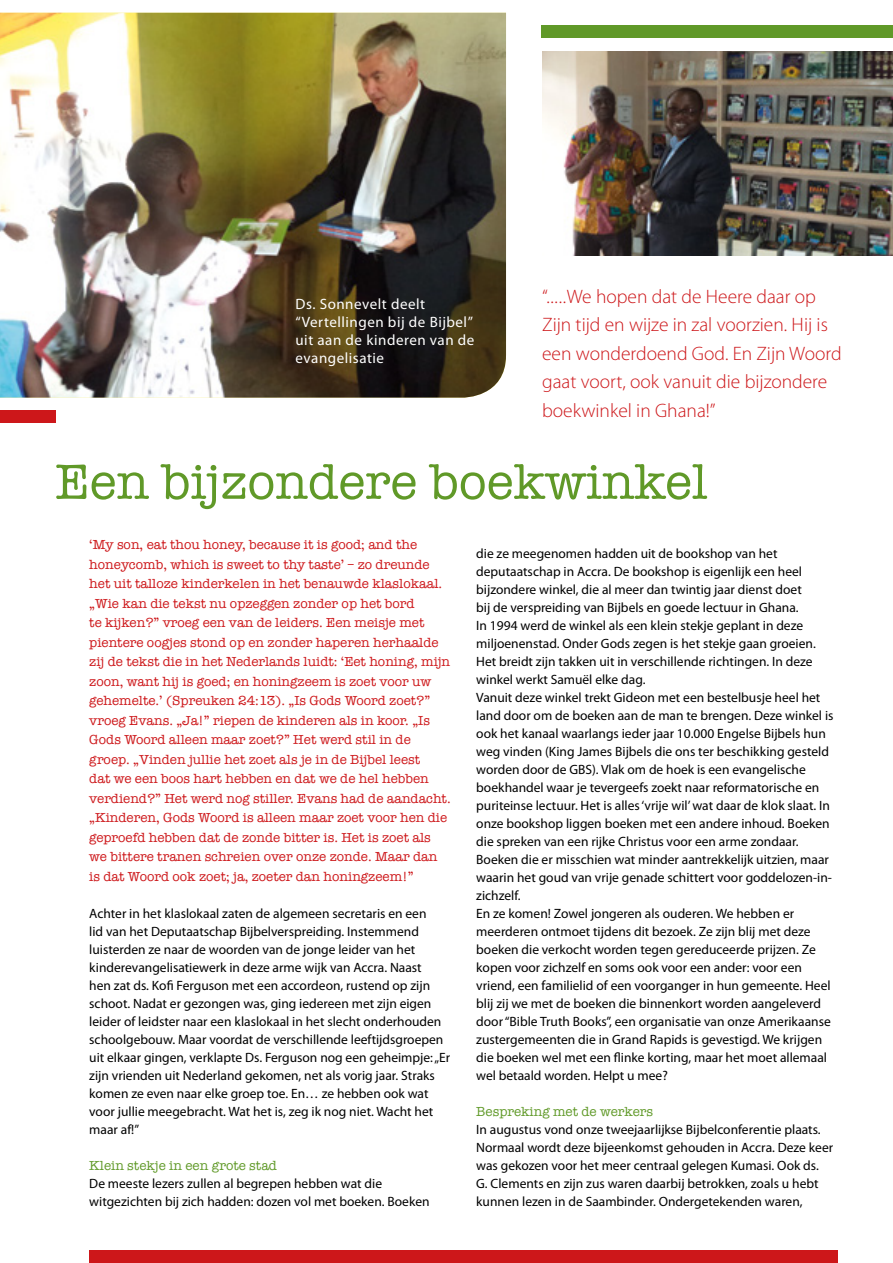
<style>
.page{position:relative;width:893px;height:1263px;background:#fff}
.page>*{position:absolute;margin:0;border:0;box-sizing:border-box;transform-origin:0 0}
.t1{font:51px "American Typewriter";color:#609928}
.t2{font:300 19.5px/28.5px "Myriad Pro";color:#cd171a}
.t3{font:15px/18px "Myriad Pro";letter-spacing:.035em;color:#fff}
.t4{font:13.5px/18px "Myriad Pro";color:#000}
.t5{font:13.5px/19.5px "American Typewriter";color:#cd171a}
.t6{font:13.5px "American Typewriter";color:#609928}
</style>
<div class="page">
<div style="left:0;top:410px;width:55px;height:13px;background:#cd171a"></div>
<img style="left:0;top:13px;width:506px;height:385px">
<img style="left:542px;top:51px;width:351px;height:204px">
<div style="left:542px;top:26px;width:351px;height:12px;background:#609928"></div>
<div style="left:89px;top:1250px;width:749px;height:13px;background:#cd171a"></div>
<p class="t3" style="left:296px;top:295px;width:180px">Ds. Sonnevelt deelt “Vertellingen bij de Bijbel” uit aan de kinderen van de evangelisatie</p>
<h2 class="t2" style="left:542px;top:282px;width:301px">“.....We hopen dat de Heere daar op Zijn tijd en wijze in zal voorzien. Hij is een wonderdoend God. En Zijn Woord gaat voort, ook vanuit die bijzondere boekwinkel in Ghana!”</h2>
<h1 class="t1" style="left:55px;top:443px;width:654px">Een bijzondere boekwinkel</h1>
<p class="t5" style="left:89px;top:534px;width:363px">‘My son, eat thou honey, because it is good; and the honeycomb, which is sweet to thy taste’ – zo dreunde het uit talloze kinderkelen in het benauwde klaslokaal. „Wie kan die tekst nu opzeggen zonder op het bord<br>te kijken?” vroeg een van de leiders. Een meisje met pientere oogjes stond op en zonder haperen herhaalde zij de tekst die in het Nederlands luidt: ‘Eet honing, mijn zoon, want hij is goed; en honingzeem is zoet voor uw gehemelte.’ (Spreuken 24:13). „Is Gods Woord zoet?” vroeg Evans. „Ja!” riepen de kinderen als in koor. „Is Gods Woord alleen maar zoet?” Het werd stil in de groep. „Vinden jullie het zoet als je in de Bijbel leest<br>dat we een boos hart hebben en dat we de hel hebben verdiend?” Het werd nog stiller. Evans had de aandacht. „Kinderen, Gods Woord is alleen maar zoet voor hen die geproefd hebben dat de zonde bitter is. Het is zoet als we bittere tranen schreien over onze zonde. Maar dan is dat Woord ook zoet; ja, zoeter dan honingzeem!”</p>
<p class="t4" style="left:89px;top:905px;width:362px">Achter in het klaslokaal zaten de algemeen secretaris en een<br>lid van het Deputaatschap Bijbelverspreiding. Instemmend luisterden ze naar de woorden van de jonge leider van het kinderevangelisatiewerk in deze arme wijk van Accra. Naast<br>hen zat ds. Kofi Ferguson met een accordeon, rustend op zijn schoot. Nadat er gezongen was, ging iedereen met zijn eigen leider of leidster naar een klaslokaal in het slecht onderhouden schoolgebouw. Maar voordat de verschillende leeftijdsgroepen uit elkaar gingen, verklapte Ds. Ferguson nog een geheimpje: „Er zijn vrienden uit Nederland gekomen, net als vorig jaar. Straks komen ze even naar elke groep toe. En… ze hebben ook wat voor jullie meegebracht. Wat het is, zeg ik nog niet. Wacht het maar af!”</p>
<p class="t6" style="left:89px;top:1155px;width:189px">Klein stekje in een grote stad</p>
<p class="t4" style="left:89px;top:1175px;width:342px">De meeste lezers zullen al begrepen hebben wat die witgezichten bij zich hadden: dozen vol met boeken. Boeken</p>
<p class="t4" style="left:476px;top:545px;width:359px">die ze meegenomen hadden uit de bookshop van het deputaatschap in Accra. De bookshop is eigenlijk een heel bijzondere winkel, die al meer dan twintig jaar dienst doet<br>bij de verspreiding van Bijbels en goede lectuur in Ghana.<br>In 1994 werd de winkel als een klein stekje geplant in deze miljoenenstad. Onder Gods zegen is het stekje gaan groeien.<br>Het breidt zijn takken uit in verschillende richtingen. In deze winkel werkt Samuël elke dag.<br>Vanuit deze winkel trekt Gideon met een bestelbusje heel het land door om de boeken aan de man te brengen. Deze winkel is ook het kanaal waarlangs ieder jaar 10.000 Engelse Bijbels hun weg vinden (King James Bijbels die ons ter beschikking gesteld worden door de GBS). Vlak om de hoek is een evangelische boekhandel waar je tevergeefs zoekt naar reformatorische en puriteinse lectuur. Het is alles ‘vrije wil’ wat daar de klok slaat. In onze bookshop liggen boeken met een andere inhoud. Boeken die spreken van een rijke Christus voor een arme zondaar.<br>Boeken die er misschien wat minder aantrekkelijk uitzien, maar waarin het goud van vrije genade schittert voor goddelozen-in&shy;zichzelf.<br>En ze komen! Zowel jongeren als ouderen. We hebben er meerderen ontmoet tijdens dit bezoek. Ze zijn blij met deze boeken die verkocht worden tegen gereduceerde prijzen. Ze kopen voor zichzelf en soms ook voor een ander: voor een vriend, een familielid of een voorganger in hun gemeente. Heel blij zij we met de boeken die binnenkort worden aangeleverd door “Bible Truth Books”, een organisatie van onze Amerikaanse zustergemeenten die in Grand Rapids is gevestigd. We krijgen die boeken wel met een flinke korting, maar het moet allemaal wel betaald worden. Helpt u mee?</p>
<p class="t6" style="left:476px;top:1101px;width:178px">Bespreking met de werkers</p>
<p class="t4" style="left:476px;top:1121px;width:358px">In augustus vond onze tweejaarlijkse Bijbelconferentie plaats.<br>Normaal wordt deze bijeenkomst gehouden in Accra. Deze keer was gekozen voor het meer centraal gelegen Kumasi. Ook ds.<br>G. Clements en zijn zus waren daarbij betrokken, zoals u hebt kunnen lezen in de Saambinder. Ondergetekenden waren,</p>
</div>
